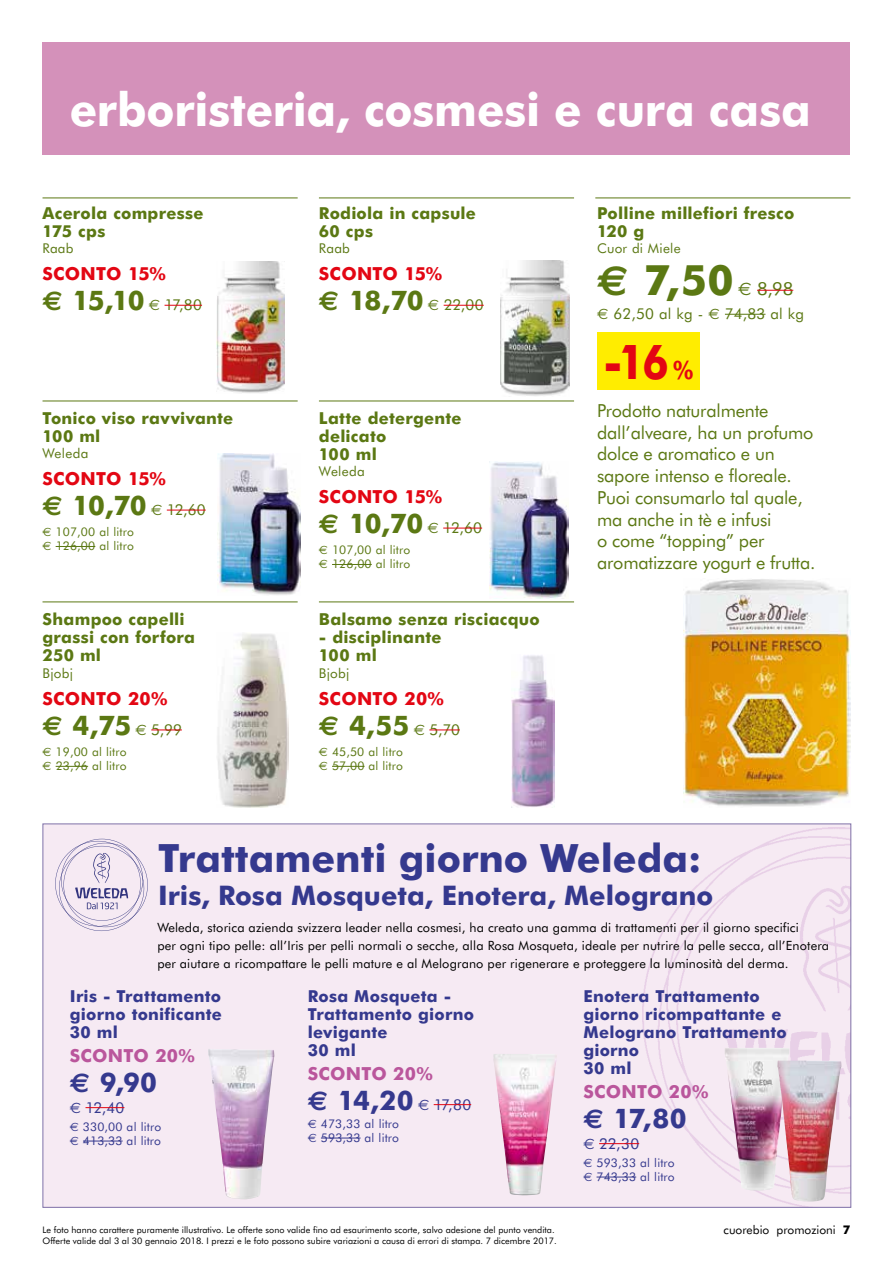
<style>
.page{position:relative;width:893px;height:1263px;background:#fff}
.page>*{position:absolute;margin:0;border:0;box-sizing:border-box;transform-origin:0 0}
.t1{font:700 48px "Futura BT";color:#e30613;scale:.87 1}
.t2{font:700 46.5px "Futura BT";letter-spacing:-.005em;color:#fff}
.t3{font:700 42px "Futura BT";color:#5b7813}
.t4{font:700 39px "Futura BT";color:#35398e}
.t5{font:700 27px "Futura BT";letter-spacing:-.035em;color:#5b7813}
.t6{font:700 27px "Futura BT";color:#35398e}
.t7{font:18px/21.8px "Futura BT";letter-spacing:-.01em;color:#5b7813}
.t8{font:700 18px "Futura BT";letter-spacing:.01em;color:#e30613}
.t9{font:700 18px "Futura BT";letter-spacing:.015em;color:#ba569c}
.t10{font:700 16.5px/18px "Futura BT";letter-spacing:.015em;color:#5b7813}
.t11{font:700 16.5px/18px "Futura BT";letter-spacing:.015em;color:#35398e}
.t12{font:15px "Futura BT";letter-spacing:.01em;color:#5b7813}
.t13{font:15px "Futura BT";letter-spacing:.005em;color:#35398e}
.t14{font:13.5px "Futura BT";letter-spacing:.02em;color:#5b7813}
.t15{font:12.75px/18px "Futura BT";letter-spacing:.01em;color:#000}
.t16{font:12px/14.4px "Futura BT";letter-spacing:.01em;color:#5b7813}
.t17{font:12px/14.4px "Futura BT";letter-spacing:.01em;color:#35398e}
.t18{font:12px "Futura BT";color:#000}
.t19{font:9px/10.5px "Futura BT";color:#000}
.s1{font-family:"Euro Sans"}
.s2{font-family:"Euro Sans Std";font-weight:400;font-size:15px}
.s3{font-weight:400;font-size:15px}
.s4{font-family:"Euro Sans Std"}
.s5{font-size:25.5px}
.s6{font-weight:700}
</style>
<div class="page">
<div style="left:43px;top:824px;width:808px;height:383px;background:#f6eaf3"></div>
<img style="left:642px;top:827px;width:207px;height:379px">
<svg style="left:55px;top:839px;width:93px;height:92px"></svg>
<hr style="left:599px;top:1143px;width:40px;height:1px;background:#e30613">
<hr style="left:597px;top:1177px;width:39px;height:1px;background:#35398e">
<hr style="left:434px;top:1104px;width:37px;height:1px;background:#e30613">
<hr style="left:321px;top:1138px;width:40px;height:1px;background:#35398e">
<hr style="left:86px;top:1107px;width:38px;height:1px;background:#e30613">
<hr style="left:83px;top:1141px;width:40px;height:1px;background:#35398e">
<img style="left:493px;top:1054px;width:64px;height:141px">
<img style="left:208px;top:1049px;width:66px;height:150px">
<img style="left:724px;top:1048px;width:65px;height:142px">
<img style="left:777px;top:1060px;width:64px;height:141px">
<hr style="left:319px;top:401px;width:255px;height:1px;background:#5b7813">
<hr style="left:319px;top:602px;width:255px;height:1px;background:#5b7813">
<hr style="left:43px;top:401px;width:255px;height:1px;background:#5b7813">
<hr style="left:43px;top:602px;width:255px;height:1px;background:#5b7813">
<hr style="left:43px;top:198px;width:255px;height:1px;background:#5b7813">
<hr style="left:319px;top:198px;width:255px;height:1px;background:#5b7813">
<hr style="left:595px;top:198px;width:255px;height:1px;background:#5b7813">
<hr style="left:444px;top:305px;width:40px;height:1px;background:#e30613">
<hr style="left:165px;top:305px;width:37px;height:1px;background:#e30613">
<hr style="left:151px;top:729px;width:31px;height:1px;background:#e30613">
<hr style="left:56px;top:766px;width:32px;height:1px;background:#5b7813">
<hr style="left:429px;top:729px;width:31px;height:1px;background:#e30613">
<hr style="left:332px;top:766px;width:32px;height:1px;background:#5b7813">
<hr style="left:167px;top:510px;width:39px;height:1px;background:#e30613">
<hr style="left:56px;top:546px;width:39px;height:1px;background:#5b7813">
<hr style="left:443px;top:528px;width:39px;height:1px;background:#e30613">
<hr style="left:332px;top:564px;width:40px;height:1px;background:#5b7813">
<hr style="left:757px;top:290px;width:36px;height:1px;background:#e30613">
<hr style="left:725px;top:314px;width:40px;height:1px;background:#5b7813">
<div style="left:597px;top:333px;width:102px;height:57px;background:#ffed00"></div>
<img style="left:683px;top:579px;width:167px;height:228px">
<img style="left:217px;top:262px;width:68px;height:131px">
<img style="left:500px;top:260px;width:69px;height:136px">
<img style="left:218px;top:453px;width:83px;height:142px">
<img style="left:489px;top:462px;width:79px;height:136px">
<img style="left:217px;top:633px;width:72px;height:175px">
<img style="left:512px;top:655px;width:43px;height:152px">
<div style="left:43px;top:43px;width:807px;height:112px;background:#d491ba"></div>
<h2 class="t2" style="left:70px;top:81px;width:743px">erboristeria, cosmesi e cura casa</h2>
<p class="t10" style="left:43px;top:204px;width:162px">Acerola compresse<br>175 cps</p>
<p class="t14" style="left:43px;top:240px;width:33px">Raab</p>
<h3 class="t8" style="left:43px;top:263px;width:125px">SCONTO 15%</h3>
<h3 class="t5" style="left:43px;top:284px;width:161px"><span class="s1">€</span> 15,10 <span class="s2">€</span> <span class="s3">17,80</span></h3>
<p class="t10" style="left:43px;top:409px;width:192px">Tonico viso ravvivante<br>100 ml</p>
<p class="t14" style="left:43px;top:445px;width:47px">Weleda</p>
<h3 class="t8" style="left:43px;top:468px;width:125px">SCONTO 15%</h3>
<h3 class="t5" style="left:43px;top:489px;width:165px"><span class="s1">€</span> 10,70 <span class="s2">€</span> <span class="s3">12,60</span></h3>
<p class="t16" style="left:43px;top:524px;width:93px"><span class="s4">€</span> 107,00 al litro <span class="s4">€</span> 126,00 al litro</p>
<p class="t10" style="left:43px;top:610px;width:154px">Shampoo capelli grassi con forfora<br>250 ml</p>
<p class="t14" style="left:43px;top:665px;width:32px">Bjobj</p>
<h3 class="t8" style="left:43px;top:687px;width:126px">SCONTO 20%</h3>
<h3 class="t5" style="left:43px;top:709px;width:141px"><span class="s1">€</span> 4,75 <span class="s2">€</span> <span class="s3">5,99</span></h3>
<p class="t16" style="left:43px;top:744px;width:86px"><span class="s4">€</span> 19,00 al litro <span class="s4">€</span> 23,96 al litro</p>
<p class="t10" style="left:319px;top:204px;width:159px">Rodiola in capsule<br>60 cps</p>
<p class="t14" style="left:319px;top:240px;width:33px">Raab</p>
<h3 class="t8" style="left:319px;top:263px;width:125px">SCONTO 15%</h3>
<h3 class="t5" style="left:319px;top:284px;width:166px"><span class="s1">€</span> 18,70 <span class="s2">€</span> <span class="s3">22,00</span></h3>
<p class="t10" style="left:319px;top:409px;width:144px">Latte detergente delicato<br>100 ml</p>
<p class="t14" style="left:319px;top:463px;width:47px">Weleda</p>
<h3 class="t8" style="left:319px;top:486px;width:125px">SCONTO 15%</h3>
<h3 class="t5" style="left:319px;top:507px;width:165px"><span class="s1">€</span> 10,70 <span class="s2">€</span> <span class="s3">12,60</span></h3>
<p class="t16" style="left:319px;top:542px;width:93px"><span class="s4">€</span> 107,00 al litro <span class="s4">€</span> 126,00 al litro</p>
<p class="t10" style="left:319px;top:610px;width:222px">Balsamo senza risciacquo</p>
<p class="t10" style="left:319px;top:628px;width:124px">- disciplinante<br>100 ml</p>
<p class="t14" style="left:319px;top:665px;width:32px">Bjobj</p>
<h3 class="t8" style="left:319px;top:687px;width:126px">SCONTO 20%</h3>
<h3 class="t5" style="left:319px;top:709px;width:142px"><span class="s1">€</span> 4,55 <span class="s2">€</span> <span class="s3">5,70</span></h3>
<p class="t16" style="left:319px;top:744px;width:86px"><span class="s4">€</span> 45,50 al litro <span class="s4">€</span> 57,00 al litro</p>
<p class="t10" style="left:597px;top:204px;width:199px">Polline millefiori fresco<br>120 g</p>
<p class="t14" style="left:597px;top:240px;width:85px">Cuor di Miele</p>
<h3 class="t3" style="left:597px;top:255px;width:138px"><span class="s1">€</span> 7,50</h3>
<h3 class="t7" style="left:738px;top:278px;width:57px"><span class="s4">€</span> 8,98</h3>
<p class="t12" style="left:597px;top:305px;width:208px"><span class="s4">€</span> 62,50 al kg - <span class="s4">€</span> 74,83 al kg</p>
<h1 class="t1" style="left:603px;top:333px;width:105px">-16 <span class="s5">%</span></h1>
<h3 class="t7" style="left:597px;top:400px;width:220px">Prodotto naturalmente dall’alveare, ha un profumo dolce e aromatico e un sapore intenso e floreale.<br>Puoi consumarlo tal quale, ma anche in tè e infusi<br>o come “topping” per aromatizzare yogurt e frutta.</h3>
<h3 class="t4" style="left:158px;top:835px;width:545px">Trattamenti giorno Weleda:</h3>
<h3 class="t6" style="left:158px;top:879px;width:556px">Iris, Rosa Mosqueta, Enotera, Melograno</h3>
<p class="t15" style="left:157px;top:919px;width:673px">Weleda, storica azienda svizzera leader nella cosmesi, ha creato una gamma di trattamenti per il giorno specifici<br>per ogni tipo pelle: all’Iris per pelli normali o secche, alla Rosa Mosqueta, ideale per nutrire la pelle secca, all’Enotera per aiutare a ricompattare le pelli mature e al Melograno per rigenerare e proteggere la luminosità del derma.</p>
<p class="t11" style="left:70px;top:987px;width:154px;text-align:justify">Iris - Trattamento giorno tonificante 30 ml</p>
<h3 class="t9" style="left:70px;top:1044px;width:126px">SCONTO 20%</h3>
<h3 class="t6" style="left:70px;top:1065px;width:89px"><span class="s1">€</span> 9,90</h3>
<p class="t13" style="left:70px;top:1098px;width:56px"><span class="s4">€</span> 12,40</p>
<p class="t17" style="left:70px;top:1119px;width:93px"><span class="s4">€</span> 330,00 al litro <span class="s4">€</span> 413,33 al litro</p>
<p class="t11" style="left:308px;top:987px;width:168px">Rosa Mosqueta -<br>Trattamento giorno levigante<br>30 ml</p>
<h3 class="t9" style="left:308px;top:1062px;width:126px">SCONTO 20%</h3>
<h3 class="t6" style="left:308px;top:1083px;width:165px"><span class="s1">€</span> 14,20 <span class="s2">€</span> <span class="s3">17,80</span></h3>
<p class="t17" style="left:308px;top:1116px;width:93px"><span class="s4">€</span> 473,33 al litro <span class="s4">€</span> 593,33 al litro</p>
<p class="t19" style="left:43px;top:1225px;width:516px">Le foto hanno carattere puramente illustrativo. Le offerte sono valide fino ad esaurimento scorte, salvo adesione del punto vendita.<br>Offerte valide dal 3 al 30 gennaio 2018. I prezzi e le foto possono subire variazioni a causa di errori di stampa. 7 dicembre 2017.</p>
<p class="t11" style="left:583px;top:987px;width:205px">Enotera Trattamento giorno ricompattante e<br>Melograno Trattamento giorno<br>30 ml</p>
<h3 class="t9" style="left:583px;top:1080px;width:126px">SCONTO 20%</h3>
<h3 class="t6" style="left:583px;top:1101px;width:105px"><span class="s1">€</span> 17,80</h3>
<p class="t13" style="left:583px;top:1134px;width:57px"><span class="s4">€</span> 22,30</p>
<p class="t17" style="left:583px;top:1155px;width:93px"><span class="s4">€</span> 593,33 al litro <span class="s4">€</span> 743,33 al litro</p>
<p class="t18" style="left:724px;top:1222px;width:128px">cuorebio promozioni <span class="s6">7</span></p>
</div>
